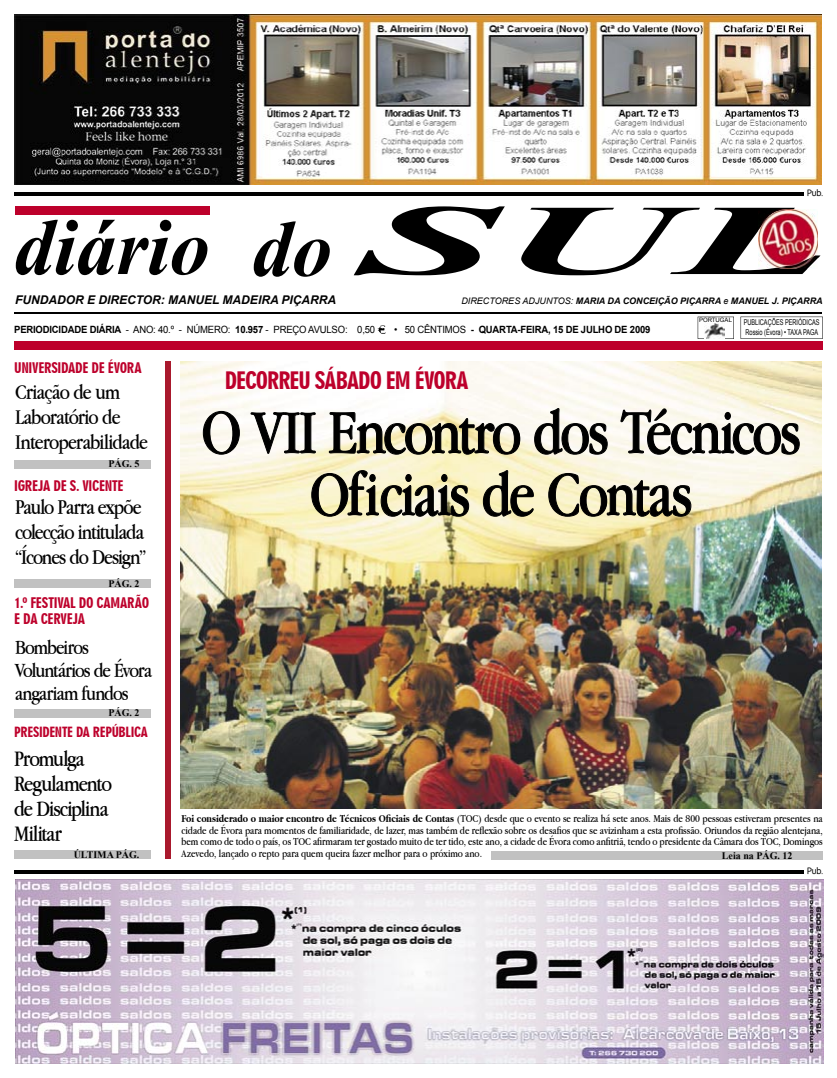
<style>
.page{position:relative;width:837px;height:1078px;background:#fff}
.page>*{position:absolute;margin:0;border:0;box-sizing:border-box;transform-origin:0 0}
.t1{font:italic 700 100px "Times New Roman";color:#000;scale:2.5 1}
.t2{font:italic 700 80px "Times New Roman";color:#000}
.t3{font:64px/62px "Apple Garamond";letter-spacing:-.035em;color:#000;text-align:center}
.t4{font:23px/25px "Apple Garamond";letter-spacing:-.04em;color:#000}
.t5{font:23px "Geometric 706 BT Black Condensed B";letter-spacing:-.045em;color:#bd002b}
.t6{font:22px/25px "Apple Garamond";letter-spacing:-.04em;color:#000}
.t7{font:21px/23px "Apple Garamond";letter-spacing:-.04em;color:#000}
.t8{font:14px/16.8px "Geometric 706 BT Black Condensed B";letter-spacing:-.02em;color:#bd002b}
.t9{font:13.5px "Geometric 706 BT Black Condensed B";letter-spacing:-.025em;color:#bd002b}
.t10{font:italic 700 12px "Arial";color:#000}
.t11{font:11px/11.7px "Apple Garamond";letter-spacing:-.005em;color:#000;text-align:justify}
.t12{font:10px "Arial";letter-spacing:-.02em;color:#000;scale:.95 1}
.t13{font:700 10px "Arial";letter-spacing:-.02em;color:#000;scale:.95 1}
.t14{font:700 10px "Times New Roman";color:#000}
.t15{font:italic 700 9px "Arial";color:#000}
.t16{font:9px "VAG Rounded Lt Normal";letter-spacing:-.01em;color:#000}
.t17{font:8px "Arial";color:#000;scale:.7 1}
.t18{font:6px "Arial";color:#000}
.s1{font-weight:400}
.s2{font-weight:700}
</style>
<div class="page">
<img style="left:180px;top:362px;width:641px;height:445px">
<hr style="left:14px;top:870px;width:789px;height:3px;background:#000">
<hr style="left:740px;top:338px;width:82px;height:1px;background:#000">
<hr style="left:740px;top:316px;width:82px;height:1px;background:#000">
<svg style="left:822px;top:316px;width:1px;height:23px"></svg>
<svg style="left:740px;top:316px;width:1px;height:23px"></svg>
<div style="left:15px;top:206px;width:195px;height:8px;background:#bd002b"></div>
<hr style="left:14px;top:312px;width:807px;height:1px;background:#000">
<div style="left:14px;top:341px;width:808px;height:8px;background:#bd002b"></div>
<hr style="left:697px;top:338px;width:36px;height:1px;background:#000">
<hr style="left:697px;top:316px;width:36px;height:1px;background:#000">
<svg style="left:733px;top:316px;width:1px;height:23px"></svg>
<svg style="left:697px;top:316px;width:1px;height:23px"></svg>
<img style="left:704px;top:324px;width:20px;height:14px">
<img style="left:377px;top:325px;width:9px;height:9px">
<img style="left:758px;top:210px;width:59px;height:59px">
<img style="left:14px;top:14px;width:807px;height:170px">
<hr style="left:14px;top:192px;width:789px;height:3px;background:#000">
<img style="left:15px;top:879px;width:807px;height:183px">
<div style="left:14px;top:460px;width:137px;height:8px;background:#c1c1c1"></div>
<svg style="left:203px;top:411px;width:37px;height:43px"></svg>
<svg style="left:250px;top:412px;width:66px;height:42px"></svg>
<svg style="left:328px;top:412px;width:192px;height:42px"></svg>
<svg style="left:534px;top:408px;width:73px;height:46px"></svg>
<svg style="left:620px;top:408px;width:179px;height:46px"></svg>
<svg style="left:311px;top:470px;width:158px;height:46px;background:#d3cdab"></svg>
<svg style="left:482px;top:470px;width:51px;height:46px;background:#d5cfa9"></svg>
<svg style="left:548px;top:473px;width:143px;height:43px;background:#d4cfb3"></svg>
<div style="left:490px;top:851px;width:332px;height:8px;background:#c1c1c1"></div>
<div style="left:166px;top:362px;width:5px;height:496px;background:#a9192d"></div>
<div style="left:14px;top:579px;width:137px;height:8px;background:#c1c1c1"></div>
<div style="left:14px;top:709px;width:137px;height:8px;background:#c1c1c1"></div>
<div style="left:14px;top:850px;width:137px;height:8px;background:#c1c1c1"></div>
<p class="t2" style="left:14px;top:191px;width:319px">diário do</p>
<p class="t10" style="left:15px;top:292px;width:322px">FUNDADOR E DIRECTOR: MANUEL MADEIRA PIÇARRA</p>
<p class="t16" style="left:806px;top:187px;width:18px">Pub.</p>
<p class="t1" style="left:359px;top:171px;width:190px">SUL</p>
<p class="t15" style="left:461px;top:295px;width:363px"><span class="s1">DIRECTORES ADJUNTOS:</span> MARIA DA CONCEIÇÃO PIÇARRA <span class="s1">e</span> MANUEL J. PIÇARRA</p>
<p class="t18" style="left:698px;top:316px;width:34px">PORTUGAL</p>
<p class="t17" style="left:743px;top:317px;width:110px">PUBLICAÇÕES PERIÓDICAS</p>
<p class="t12" style="left:14px;top:322px;width:381px"><span class="s2">PERIODICIDADE DIÁRIA</span> - ANO: 40.º - NÚMERO: <span class="s2">10.957</span> - PREÇO AVULSO: 0,50</p>
<p class="t13" style="left:394px;top:322px;width:271px"><span class="s1">• 50 CÊNTIMOS</span> - QUARTA-FEIRA, 15 DE JULHO DE 2009</p>
<p class="t17" style="left:745px;top:327px;width:105px">Rossio (Évora) • TAXA PAGA</p>
<p class="t8" style="left:14px;top:359px;width:129px">UNIVERSIDADE DE ÉVORA</p>
<p class="t6" style="left:15px;top:379px;width:134px">Criação de um<br>Laboratório de<br>Interoperabilidade</p>
<p class="t14" style="left:108px;top:457px;width:33px">PÁG. 5</p>
<p class="t8" style="left:14px;top:478px;width:111px">IGREJA DE S. VICENTE</p>
<p class="t6" style="left:15px;top:494px;width:133px">Paulo Parra expõe colecção intitulada “Ícones do Design”</p>
<p class="t14" style="left:108px;top:576px;width:33px">PÁG. 2</p>
<p class="t8" style="left:14px;top:594px;width:136px">1.º FESTIVAL DO CAMARÃO<br>E DA CERVEJA</p>
<p class="t7" style="left:15px;top:634px;width:138px">Bombeiros<br>Voluntários de Évora angariam fundos</p>
<p class="t14" style="left:108px;top:706px;width:33px">PÁG. 2</p>
<p class="t9" style="left:14px;top:723px;width:135px">PRESIDENTE DA REPÚBLICA</p>
<p class="t4" style="left:14px;top:745px;width:99px">Promulga<br>Regulamento de Disciplina<br>Militar</p>
<p class="t14" style="left:74px;top:847px;width:67px">ÚLTIMA PÁG.</p>
<p class="t5" style="left:225px;top:366px;width:245px">DECORREU SÁBADO EM ÉVORA</p>
<p class="t3" style="left:201px;top:400px;width:600px">O VII Encontro dos Técnicos<br>Oficiais de Contas</p>
<p class="t11" style="left:181px;top:812px;width:642px"><span class="s2">Foi considerado o maior encontro de Técnicos Oficiais de Contas</span> (TOC) desde que o evento se realiza há sete anos. Mais de 800 pessoas estiveram presentes na cidade de Évora para momentos de familiaridade, de lazer, mas também de reflexão sobre os desafios que se avizinham a esta profissão. Oriundos da região alentejana, bem como de todo o país, os TOC afirmaram ter gostado muito de ter tido, este ano, a cidade de Évora como anfitriã, tendo o presidente da Câmara dos TOC, Domingos Azevedo, lançado o repto para quem queira fazer melhor para o próximo ano.</p>
<p class="t16" style="left:806px;top:865px;width:18px">Pub.</p>
<p class="t14" style="left:721px;top:848px;width:72px">Leia na PÁG. 12</p>
</div>
